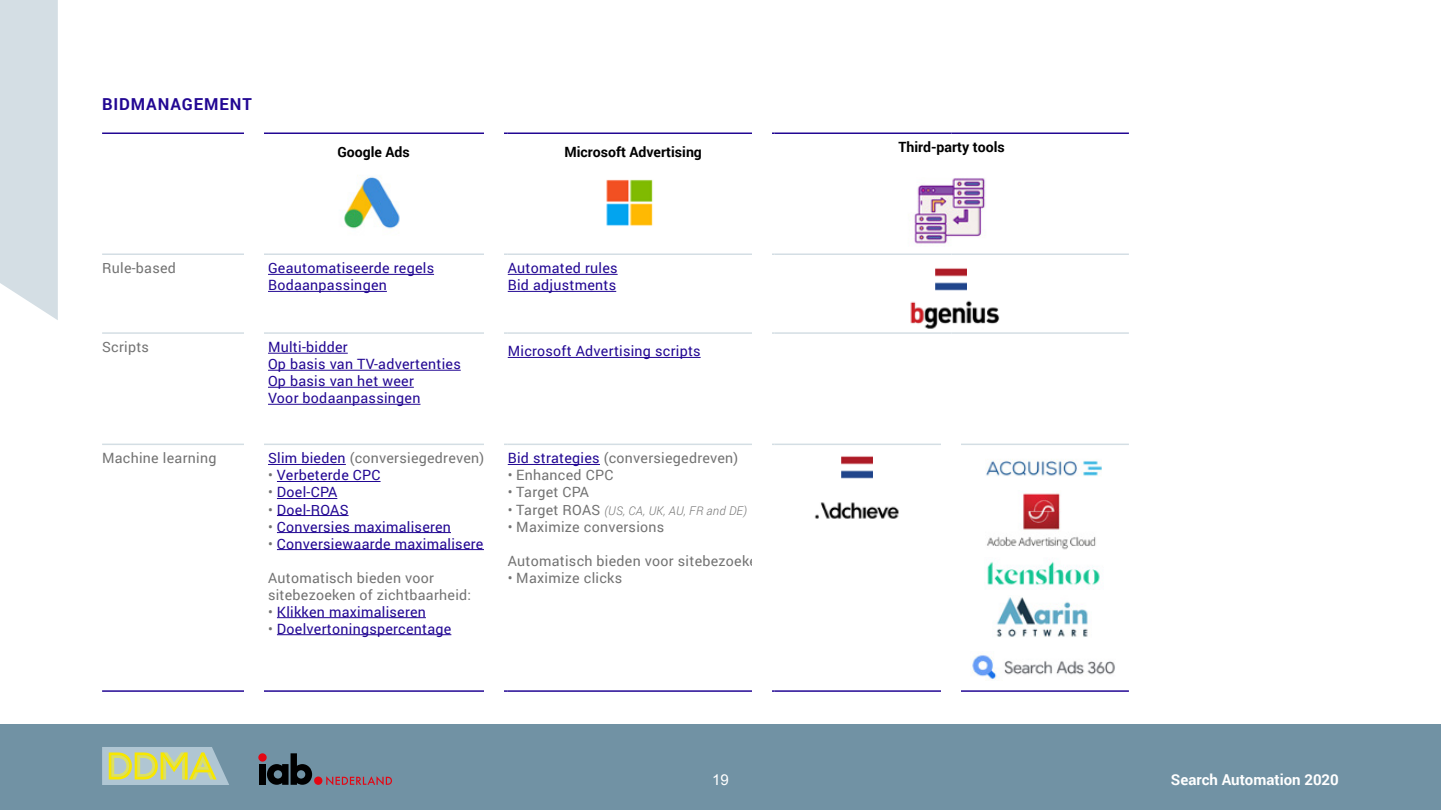
<style>
.page{position:relative;width:1441px;height:810px;background:#fff}
.page>*{position:absolute;margin:0;border:0;box-sizing:border-box;transform-origin:0 0}
.t1{font:700 16.5px "Roboto";letter-spacing:.055em;color:#220793}
.t2{font:700 15px "Roboto";color:#fff}
.t3{font:15px "Arial";color:#fff}
.t4{font:14.25px/17px "Roboto";letter-spacing:.02em;color:#220793}
.t5{font:14.25px/17px "Roboto";letter-spacing:.02em;color:#737373}
.t6{font:700 14.1px "Roboto";color:#000}
.t7{font:italic 300 12px "Roboto";letter-spacing:.02em;color:#737373}
.s1{color:#220793}
.s2{color:#737373}
.s3{font-weight:400;font-style:normal;font-size:14.25px}
</style>
<div class="page">
<div style="left:0;top:724px;width:1440px;height:86px;background:#7192a4"></div>
<div style="left:0;top:0;width:58px;height:320px;background:#d4dee4"></div>
<svg style="left:267px;top:753px;width:45px;height:32px"></svg>
<div style="left:314px;top:777px;width:8px;height:8px;background:#e30613;border-radius:50%"></div>
<div style="left:258px;top:753px;width:9px;height:9px;background:#e30613;border-radius:50%"></div>
<div style="left:259px;top:764px;width:6px;height:21px;background:#000"></div>
<svg style="left:326px;top:776px;width:66px;height:9px"></svg>
<svg style="left:102px;top:747px;width:127px;height:38px;background:#becb9b"></svg>
<hr style="left:102px;top:133px;width:166px;height:1px;background:#220793">
<hr style="left:268px;top:133px;width:239px;height:1px;background:#220793">
<hr style="left:507px;top:133px;width:267px;height:1px;background:#220793">
<hr style="left:774px;top:133px;width:177px;height:1px;background:#220793">
<hr style="left:951px;top:133px;width:177px;height:1px;background:#220793">
<hr style="left:102px;top:253px;width:166px;height:2px;background:#d4dee4">
<hr style="left:268px;top:253px;width:239px;height:2px;background:#d4dee4">
<hr style="left:507px;top:253px;width:267px;height:2px;background:#d4dee4">
<hr style="left:774px;top:253px;width:177px;height:2px;background:#d4dee4">
<hr style="left:951px;top:253px;width:177px;height:2px;background:#d4dee4">
<hr style="left:102px;top:332px;width:166px;height:2px;background:#d4dee4">
<hr style="left:268px;top:332px;width:239px;height:2px;background:#d4dee4">
<hr style="left:507px;top:332px;width:267px;height:2px;background:#d4dee4">
<hr style="left:774px;top:332px;width:177px;height:2px;background:#d4dee4">
<hr style="left:951px;top:332px;width:177px;height:2px;background:#d4dee4">
<hr style="left:102px;top:444px;width:166px;height:1px;background:#d4dee4">
<hr style="left:268px;top:444px;width:239px;height:1px;background:#d4dee4">
<hr style="left:507px;top:444px;width:267px;height:1px;background:#d4dee4">
<hr style="left:774px;top:444px;width:177px;height:1px;background:#d4dee4">
<hr style="left:951px;top:444px;width:177px;height:1px;background:#d4dee4">
<hr style="left:102px;top:690px;width:166px;height:2px;background:#220793">
<hr style="left:268px;top:690px;width:239px;height:2px;background:#220793">
<hr style="left:507px;top:690px;width:267px;height:2px;background:#220793">
<hr style="left:774px;top:690px;width:177px;height:2px;background:#220793">
<hr style="left:951px;top:690px;width:177px;height:2px;background:#220793">
<hr style="left:268px;top:274px;width:166px;height:1px;background:#220793">
<hr style="left:268px;top:291px;width:119px;height:1px;background:#220793">
<hr style="left:507px;top:274px;width:110px;height:1px;background:#220793">
<hr style="left:507px;top:291px;width:109px;height:1px;background:#220793">
<hr style="left:268px;top:353px;width:80px;height:1px;background:#220793">
<hr style="left:268px;top:370px;width:192px;height:1px;background:#220793">
<hr style="left:268px;top:387px;width:146px;height:1px;background:#220793">
<hr style="left:268px;top:404px;width:152px;height:1px;background:#220793">
<hr style="left:507px;top:357px;width:193px;height:1px;background:#220793">
<hr style="left:268px;top:464px;width:78px;height:1px;background:#220793">
<hr style="left:277px;top:481px;width:103px;height:1px;background:#220793">
<hr style="left:277px;top:498px;width:60px;height:1px;background:#220793">
<hr style="left:277px;top:515px;width:71px;height:1px;background:#220793">
<hr style="left:277px;top:532px;width:174px;height:1px;background:#220793">
<hr style="left:277px;top:549px;width:214px;height:1px;background:#220793">
<hr style="left:277px;top:617px;width:149px;height:1px;background:#220793">
<hr style="left:277px;top:634px;width:174px;height:1px;background:#220793">
<hr style="left:507px;top:464px;width:93px;height:1px;background:#220793">
<img style="left:606px;top:179px;width:47px;height:47px">
<img style="left:914px;top:178px;width:71px;height:66px">
<img style="left:344px;top:175px;width:56px;height:54px">
<div style="left:244px;top:112px;width:20px;height:595px;background:#fff"></div>
<div style="left:752px;top:112px;width:20px;height:595px;background:#fff"></div>
<div style="left:484px;top:112px;width:20px;height:585px;background:#fff"></div>
<img style="left:910px;top:300px;width:90px;height:29px">
<img style="left:996px;top:597px;width:92px;height:40px">
<img style="left:841px;top:456px;width:31px;height:22px">
<div style="left:940px;top:349px;width:20px;height:358px;background:#fff"></div>
<img style="left:987px;top:561px;width:113px;height:25px">
<img style="left:972px;top:655px;width:143px;height:25px">
<img style="left:814px;top:502px;width:85px;height:17px">
<img style="left:935px;top:268px;width:31px;height:22px">
<img style="left:986px;top:459px;width:115px;height:17px">
<img style="left:987px;top:493px;width:109px;height:57px">
<p class="t1" style="left:102px;top:93px;width:151px">BIDMANAGEMENT</p>
<p class="t6" style="left:337px;top:142px;width:74px">Google Ads</p>
<p class="t6" style="left:564px;top:142px;width:139px">Microsoft Advertising</p>
<p class="t6" style="left:898px;top:137px;width:108px">Third-party tools</p>
<p class="t5" style="left:102px;top:259px;width:75px">Rule-based</p>
<p class="t4" style="left:268px;top:259px;width:167px">Geautomatiseerde regels<br>Bodaanpassingen</p>
<p class="t4" style="left:507px;top:259px;width:111px">Automated rules<br>Bid adjustments</p>
<p class="t5" style="left:102px;top:338px;width:48px">Scripts</p>
<p class="t4" style="left:268px;top:338px;width:194px">Multi-bidder<br>Op basis van TV-advertenties<br>Op basis van het weer<br>Voor bodaanpassingen</p>
<p class="t4" style="left:507px;top:342px;width:194px">Microsoft Advertising scripts</p>
<p class="t5" style="left:102px;top:449px;width:116px">Machine learning</p>
<p class="t5" style="left:268px;top:449px;width:218px"><span class="s1">Slim bieden</span> (conversiegedreven)</p>
<p class="t4" style="left:268px;top:466px;width:114px"><span class="s2">•</span> Verbeterde CPC</p>
<p class="t4" style="left:268px;top:483px;width:71px"><span class="s2">•</span> Doel-CPA</p>
<p class="t4" style="left:268px;top:500px;width:82px"><span class="s2">•</span> Doel-ROAS</p>
<p class="t4" style="left:268px;top:517px;width:184px"><span class="s2">•</span> Conversies maximaliseren</p>
<p class="t4" style="left:268px;top:534px;width:225px"><span class="s2">•</span> Conversiewaarde maximaliseren</p>
<p class="t5" style="left:268px;top:569px;width:204px">Automatisch bieden voor sitebezoeken of zichtbaarheid:</p>
<p class="t4" style="left:268px;top:603px;width:159px"><span class="s2">•</span> Klikken maximaliseren</p>
<p class="t4" style="left:268px;top:620px;width:185px"><span class="s2">•</span> Doelvertoningspercentage</p>
<p class="t5" style="left:507px;top:449px;width:232px"><span class="s1">Bid strategies</span> (conversiegedreven)</p>
<p class="t5" style="left:507px;top:466px;width:107px">• Enhanced CPC</p>
<p class="t5" style="left:507px;top:483px;width:83px">• Target CPA</p>
<p class="t7" style="left:507px;top:502px;width:241px"><span class="s3">• Target ROAS</span> (US, CA, UK, AU, FR and DE)</p>
<p class="t5" style="left:507px;top:517px;width:158px">• Maximize conversions</p>
<p class="t5" style="left:507px;top:551px;width:263px">Automatisch bieden voor sitebezoeken:</p>
<p class="t5" style="left:507px;top:569px;width:116px">• Maximize clicks</p>
<p class="t3" style="left:712px;top:770px;width:18px">19</p>
<p class="t2" style="left:1170px;top:769px;width:169px">Search Automation 2020</p>
</div>
